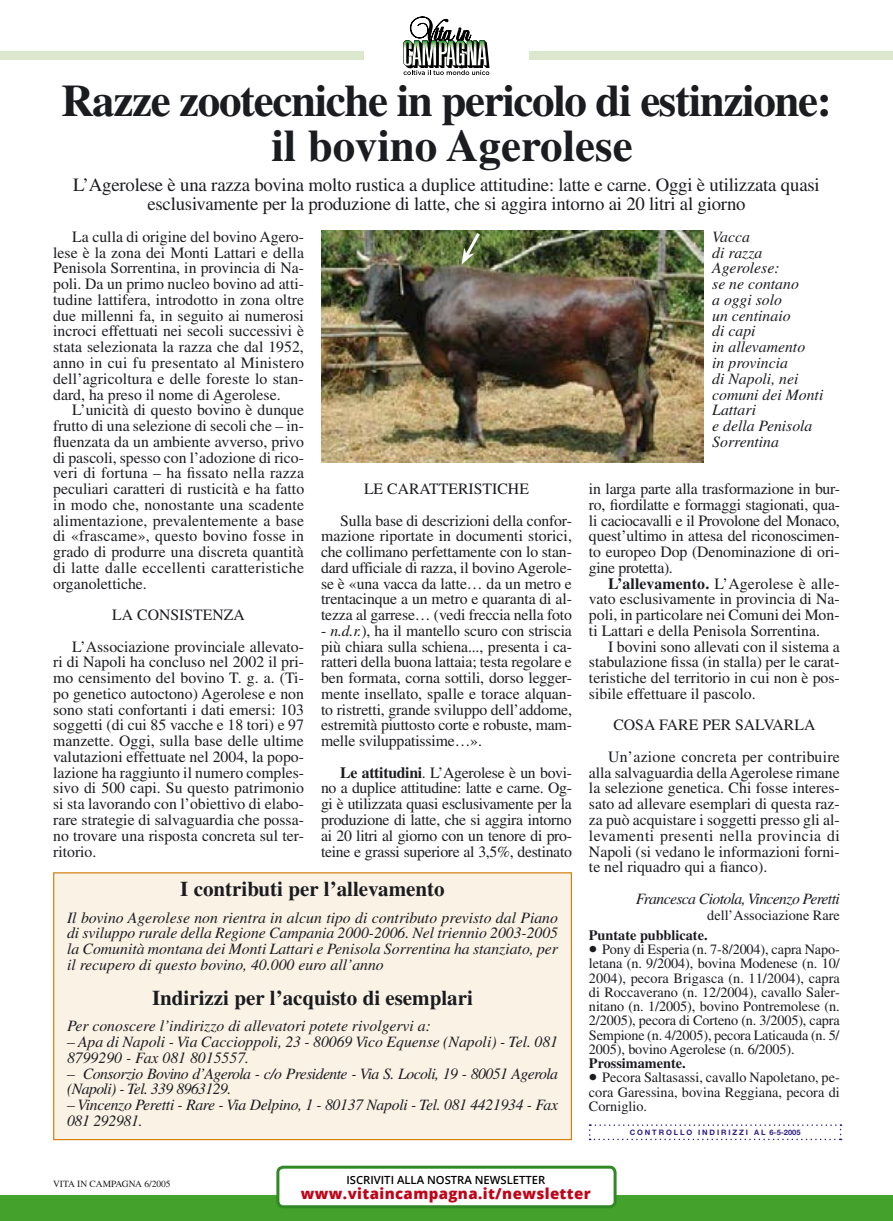
<style>
.page{position:relative;width:893px;height:1221px;background:#fff}
.page>*{position:absolute;margin:0;border:0;box-sizing:border-box;transform-origin:0 0}
.t1{font:700 45px/45px "Times LT Std";letter-spacing:-.03em;color:#1b1c20;text-align:center}
.t2{font:700 21px "Times LT Std";color:#1b1c20}
.t3{font:18.75px/18.8px "Times LT Std";letter-spacing:-.01em;color:#1b1c20;text-align:center}
.t4{font:15.75px/15.8px "Times LT Std";color:#1b1c20;text-align:justify}
.t5{font:italic 15.75px/15.8px "Times LT Std";color:#1b1c20}
.t6{font:italic 15.75px/15.8px "Times LT Std";letter-spacing:-.035em;color:#1b1c20}
.t7{font:italic 15.75px/15.8px "Times LT Std";letter-spacing:-.02em;color:#1b1c20}
.t8{font:italic 15.75px "Times LT Std";letter-spacing:-.04em;color:#1b1c20}
.t9{font:800 15px "Open Sans";letter-spacing:.025em;color:#c00418}
.t10{font:14.25px/14.2px "Times LT Std";color:#1b1c20;text-align:justify}
.t11{font:700 14.25px "Times LT Std";color:#1b1c20}
.t12{font:600 11.25px "Open Sans";color:#000}
.t13{font:9.45px "Times LT Std";color:#1b1c20}
.t14{font:700 7.5px "Helvetica Neue LT Std";letter-spacing:.25em;color:#2e1d86}
.s1{font-style:italic}
.s2{font-weight:700}
.s3{font-size:24px}
</style>
<div class="page">
<div style="left:54px;top:872px;width:517px;height:267px;background:#fbf2e6"></div>
<div style="left:53px;top:872px;width:519px;height:268px;border:1px solid #cf7a00"></div>
<img style="left:321px;top:230px;width:383px;height:232px">
<svg style="left:589px;top:1124px;width:253px;height:16px"></svg>
<svg style="left:462px;top:230px;width:21px;height:34px"></svg>
<svg style="left:403px;top:17px;width:86px;height:58px"></svg>
<div style="left:0;top:51px;width:364px;height:9px;background:#dbe8cd"></div>
<div style="left:529px;top:51px;width:364px;height:9px;background:#dbe8cd"></div>
<div style="left:0;top:1195px;width:893px;height:25px;background:#44a12b"></div>
<div style="left:278px;top:1167px;width:337px;height:39px;background:#fff;border-radius:5px"></div>
<div style="left:276px;top:1165px;width:341px;height:43px;border:3px solid #318925;border-radius:5px"></div>
<h1 class="t1" style="left:61px;top:77px;width:772px">Razze zootecniche in pericolo di estinzione: il bovino Agerolese</h1>
<p class="t3" style="left:73px;top:175px;width:748px">L’Agerolese è una razza bovina molto rustica a duplice attitudine: latte e carne. Oggi è utilizzata quasi esclusivamente per la produzione di latte, che si aggira intorno ai 20 litri al giorno</p>
<p class="t4" style="left:53px;top:229px;width:252px;text-indent:19px">La culla di origine del bovino Agero&shy;lese è la zona dei Monti Lattari e della Penisola Sorrentina, in provincia di Na&shy;poli. Da un primo nucleo bovino ad atti&shy;tudine lattifera, introdotto in zona oltre due millenni fa, in seguito ai numerosi incroci effettuati nei secoli successivi è stata selezionata la razza che dal 1952, anno in cui fu presentato al Ministero dell’agricoltura e delle foreste lo stan&shy;dard, ha preso il nome di Agerolese.</p>
<p class="t4" style="left:53px;top:402px;width:253px;text-indent:19px">L’unicità di questo bovino è dunque frutto di una selezione di secoli che – in&shy;fluenzata da un ambiente avverso, privo di pascoli, spesso con l’adozione di rico&shy;veri di fortuna – ha fissato nella razza peculiari caratteri di rusticità e ha fatto in modo che, nonostante una scadente alimentazione, prevalentemente a base di «frascame», questo bovino fosse in grado di produrre una discreta quantità di latte dalle eccellenti caratteristiche organolettiche.</p>
<p class="t4" style="left:72px;top:599px;width:233px;line-height:31.5px;text-indent:40px">LA CONSISTENZA<br>L’Associazione provinciale allevato-</p>
<p class="t4" style="left:53px;top:654px;width:253px">ri di Napoli ha concluso nel 2002 il pri&shy;mo censimento del bovino T. g. a. (Ti&shy;po genetico autoctono) Agerolese e non sono stati confortanti i dati emersi: 103 soggetti (di cui 85 vacche e 18 tori) e 97 manzette. Oggi, sulla base delle ultime valutazioni effettuate nel 2004, la popo&shy;lazione ha raggiunto il numero comples&shy;sivo di 500 capi. Su questo patrimonio si sta lavorando con l’obiettivo di elabo&shy;rare strategie di salvaguardia che possa&shy;no trovare una risposta concreta sul ter&shy;ritorio.</p>
<p class="t4" style="left:340px;top:473px;width:233px;line-height:31.5px;text-indent:24px">LE CARATTERISTICHE<br>Sulla base di descrizioni della confor-</p>
<p class="t4" style="left:321px;top:528px;width:252px">mazione riportate in documenti storici, che collimano perfettamente con lo stan&shy;dard ufficiale di razza, il bovino Agerole&shy;se è «una vacca da latte… da un metro e trentacinque a un metro e quaranta di al&shy;tezza al garrese… (vedi freccia nella foto</p>
<p class="t4" style="left:321px;top:622px;width:253px">- <span class="s1">n.d.r.</span>), ha il mantello scuro con striscia più chiara sulla schiena..., presenta i ca&shy;ratteri della buona lattaia; testa regolare e ben formata, corna sottili, dorso legger&shy;mente insellato, spalle e torace alquan&shy;to ristretti, grande sviluppo dell’addome, estremità piuttosto corte e robuste, mam&shy;melle sviluppatissime…».</p>
<p class="t4" style="left:321px;top:764px;width:253px;text-indent:19px"><span class="s2">Le attitudini</span>. L’Agerolese è un bovi&shy;no a duplice attitudine: latte e carne. Og&shy;gi è utilizzata quasi esclusivamente per la produzione di latte, che si aggira intorno ai 20 litri al giorno con un tenore di pro&shy;teine e grassi superiore al 3,5%, destinato</p>
<h2 class="t2" style="left:180px;top:876px;width:266px">I contributi per l’allevamento</h2>
<p class="t5" style="left:67px;top:909px;width:493px;text-align:justify">Il bovino Agerolese non rientra in alcun tipo di contributo previsto dal Piano di sviluppo rurale della Regione Campania 2000-2006. Nel triennio 2003-2005 la Comunità montana dei Monti Lattari e Penisola Sorrentina ha stanziato, per il recupero di questo bovino, 40.000 euro all’anno</p>
<h2 class="t2" style="left:152px;top:985px;width:322px">Indirizzi per l’acquisto di esemplari</h2>
<p class="t5" style="left:67px;top:1018px;width:365px">Per conoscere l’indirizzo di allevatori potete rivolgervi a:</p>
<p class="t5" style="left:67px;top:1033px;width:493px">– Apa di Napoli - Via Caccioppoli, 23 - 80069 Vico Equense (Napoli) - Tel. 081<br>8799290 - Fax 081 8015557.</p>
<p class="t6" style="left:67px;top:1065px;width:493px">– Consorzio Bovino d’Agerola - c/o Presidente - Via S. Locoli, 19 - 80051 Agerola (Napoli) - Tel. 339 8963129.</p>
<p class="t7" style="left:67px;top:1096px;width:493px">– Vincenzo Peretti - Rare - Via Delpino, 1 - 80137 Napoli - Tel. 081 4421934 - Fax<br>081 292981.</p>
<p class="t5" style="left:712px;top:229px;width:113px">Vacca<br>di razza<br>Agerolese:<br>se ne contano<br>a oggi solo<br>un centinaio<br>di capi<br>in allevamento<br>in provincia<br>di Napoli, nei comuni dei Monti<br>Lattari<br>e della Penisola<br>Sorrentina</p>
<p class="t4" style="left:589px;top:481px;width:253px">in larga parte alla trasformazione in bur&shy;ro, fiordilatte e formaggi stagionati, qua&shy;li caciocavalli e il Provolone del Monaco, quest’ultimo in attesa del riconoscimen&shy;to europeo Dop (Denominazione di ori&shy;gine protetta).</p>
<p class="t4" style="left:589px;top:575px;width:252px;text-indent:19px"><span class="s2">L’allevamento.</span> L’Agerolese è alle&shy;vato esclusivamente in provincia di Na&shy;poli, in particolare nei Comuni dei Mon&shy;ti Lattari e della Penisola Sorrentina.</p>
<p class="t4" style="left:589px;top:638px;width:252px;text-indent:19px">I bovini sono allevati con il sistema a stabulazione fissa (in stalla) per le carat&shy;teristiche del territorio in cui non è pos&shy;sibile effettuare il pascolo.</p>
<p class="t4" style="left:608px;top:709px;width:233px;line-height:31.5px;text-indent:5px">COSA FARE PER SALVARLA<br>Un’azione concreta per contribuire</p>
<p class="t4" style="left:589px;top:764px;width:252px">alla salvaguardia della Agerolese rimane la selezione genetica. Chi fosse interes&shy;sato ad allevare esemplari di questa raz&shy;za può acquistare i soggetti presso gli al&shy;levamenti presenti nella provincia di Napoli (si vedano le informazioni forni&shy;te nel riquadro qui a fianco).</p>
<p class="t8" style="left:636px;top:889px;width:206px">Francesca Ciotola, Vincenzo Peretti</p>
<p class="t10" style="left:707px;top:907px;width:134px">dell’Associazione Rare</p>
<p class="t11" style="left:589px;top:926px;width:120px">Puntate pubblicate.</p>
<p class="t10" style="left:589px;top:942px;width:252px"><span class="s3">•</span> Pony di Esperia (n. 7-8/2004), capra Napo&shy;letana (n. 9/2004), bovina Modenese (n. 10/ 2004), pecora Brigasca (n. 11/2004), capra di Roccaverano (n. 12/2004), cavallo Saler&shy;nitano (n. 1/2005), bovino Pontremolese (n.<br>2/2005), pecora di Corteno (n. 3/2005), capra Sempione (n. 4/2005), pecora Laticauda (n. 5/ 2005), bovino Agerolese (n. 6/2005).</p>
<p class="t11" style="left:589px;top:1054px;width:98px">Prossimamente.</p>
<p class="t10" style="left:589px;top:1070px;width:252px"><span class="s3">•</span> Pecora Saltasassi, cavallo Napoletano, pe&shy;cora Garessina, bovina Reggiana, pecora di Corniglio.</p>
<p class="t14" style="left:630px;top:1127px;width:172px">CONTROLLO INDIRIZZI AL 6-5-2005</p>
<p class="t13" style="left:53px;top:1178px;width:119px">VITA IN CAMPAGNA 6/2005</p>
<p class="t12" style="left:346px;top:1171px;width:200px">ISCRIVITI ALLA NOSTRA NEWSLETTER</p>
<p class="t9" style="left:301px;top:1181px;width:291px">www.vitaincampagna.it/newsletter</p>
</div>
